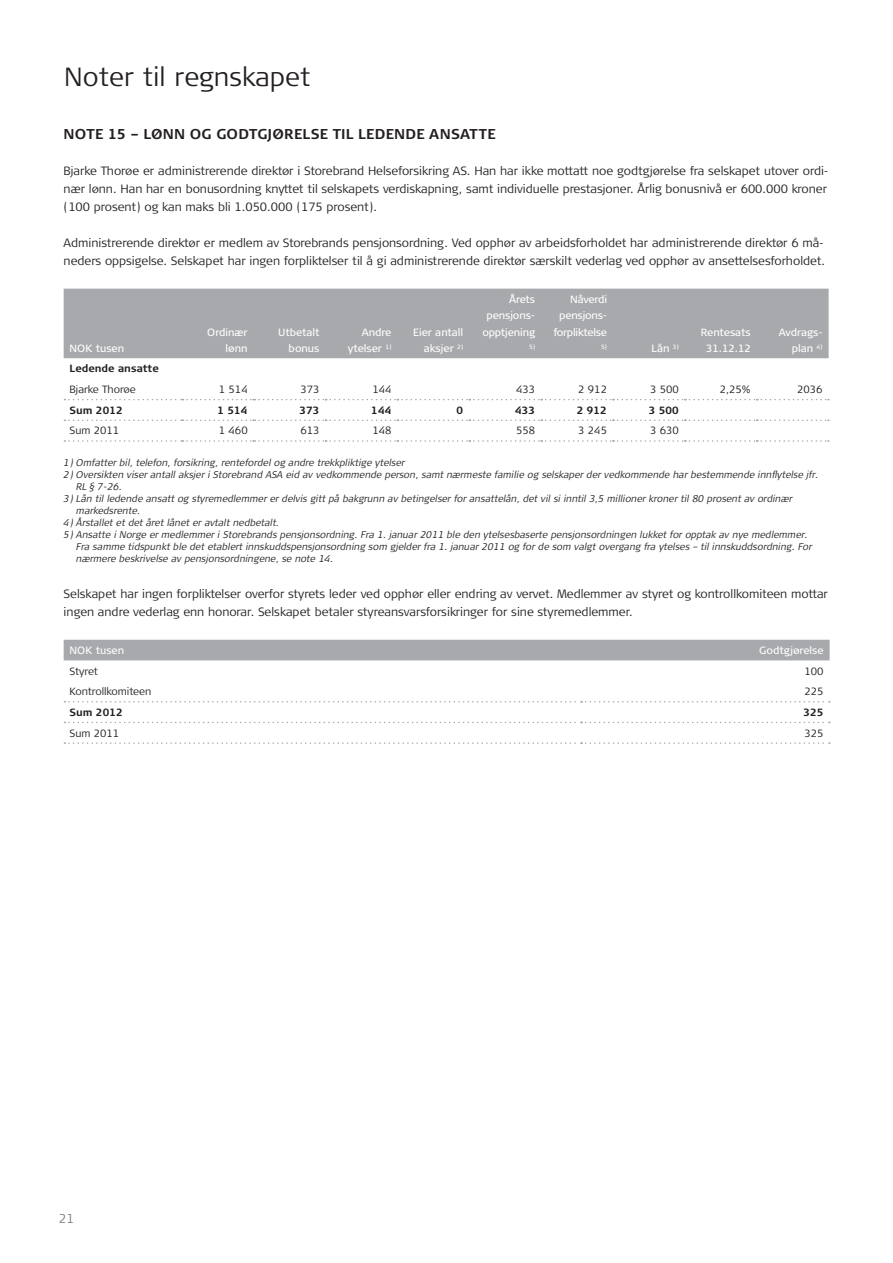
<style>
.page{position:relative;width:893px;height:1263px;background:#fff}
.page>*{position:absolute;margin:0;border:0;box-sizing:border-box;transform-origin:0 0}
.t1{font:300 26.25px "Signa Column";color:#231f20}
.t2{font:700 14.25px "Signa Column";letter-spacing:.015em;color:#231f20}
.t3{font:300 12.75px "Signa Column";color:#808285}
.t4{font:300 12px/18px "Signa Column";color:#231f20}
.t5{font:10.5px/16.5px "Signa Column";color:#fff;text-align:right}
.t6{font:300 10.5px "Signa Column";color:#231f20}
.t7{font:700 10.5px "Signa Column";color:#231f20}
.t8{font:10.5px/16.5px "Signa Column";letter-spacing:-.02em;color:#fff;text-align:right}
.t9{font:italic 300 9.75px/12px "Signa Column";color:#231f20}
.t10{font:6.15px "Signa Column";color:#fff}
</style>
<div class="page">
<div style="left:64px;top:289px;width:765px;height:69px;background:#a8a9ad"></div>
<svg style="left:64px;top:399px;width:765px;height:1px"></svg>
<svg style="left:64px;top:419px;width:765px;height:2px"></svg>
<svg style="left:64px;top:440px;width:765px;height:2px"></svg>
<div style="left:64px;top:640px;width:766px;height:20px;background:#a8a9ad"></div>
<svg style="left:64px;top:701px;width:766px;height:1px"></svg>
<svg style="left:64px;top:722px;width:766px;height:1px"></svg>
<svg style="left:64px;top:742px;width:766px;height:2px"></svg>
<p class="t1" style="left:64px;top:62px;width:248px">Noter til regnskapet</p>
<p class="t2" style="left:64px;top:125px;width:433px">NOTE 15 – LØNN OG GODTGJØRELSE TIL LEDENDE ANSATTE</p>
<p class="t4" style="left:64px;top:161px;width:767px">Bjarke Thorøe er administrerende direktør i Storebrand Helseforsikring AS. Han har ikke mottatt noe godtgjørelse fra selskapet utover ordi&shy;nær lønn. Han har en bonusordning knyttet til selskapets verdiskapning, samt individuelle prestasjoner. Årlig bonusnivå er 600.000 kroner (100 prosent) og kan maks bli 1.050.000 (175 prosent).</p>
<p class="t4" style="left:64px;top:233px;width:763px">Administrerende direktør er medlem av Storebrands pensjonsordning. Ved opphør av arbeidsforholdet har administrerende direktør 6 må&shy;neders oppsigelse. Selskapet har ingen forpliktelser til å gi administrerende direktør særskilt vederlag ved opphør av ansettelsesforholdet.</p>
<p class="t5" style="left:70px;top:340px;width:56px">NOK tusen</p>
<p class="t5" style="left:207px;top:324px;width:42px">Ordinær lønn</p>
<p class="t5" style="left:278px;top:324px;width:43px">Utbetalt bonus</p>
<p class="t5" style="left:348px;top:324px;width:45px">Andre ytelser <sup>1)</sup></p>
<p class="t5" style="left:413px;top:324px;width:52px">Eier antall aksjer <sup>2)</sup></p>
<p class="t5" style="left:482px;top:291px;width:54px">Årets pensjons&shy;opptjening</p>
<p class="t10" style="left:529px;top:343px;width:8px">5)</p>
<p class="t8" style="left:553px;top:291px;width:55px">Nåverdi pensjons&shy;forpliktelse</p>
<p class="t10" style="left:601px;top:343px;width:7px">5)</p>
<p class="t5" style="left:652px;top:340px;width:29px">Lån <sup>3)</sup></p>
<p class="t5" style="left:701px;top:324px;width:52px;text-align:center">Rentesats<br>31.12.12</p>
<p class="t5" style="left:779px;top:324px;width:45px">Avdrags&shy;plan <sup>4)</sup></p>
<p class="t7" style="left:70px;top:363px;width:91px">Ledende ansatte</p>
<p class="t6" style="left:70px;top:383px;width:68px">Bjarke Thorøe</p>
<p class="t6" style="left:219px;top:383px;width:30px">1 514</p>
<p class="t6" style="left:300px;top:383px;width:21px">373</p>
<p class="t6" style="left:372px;top:383px;width:21px">144</p>
<p class="t6" style="left:516px;top:383px;width:21px">433</p>
<p class="t6" style="left:578px;top:383px;width:30px">2 912</p>
<p class="t6" style="left:650px;top:383px;width:30px">3 500</p>
<p class="t6" style="left:720px;top:383px;width:33px">2,25%</p>
<p class="t6" style="left:797px;top:383px;width:27px">2036</p>
<p class="t7" style="left:70px;top:404px;width:55px">Sum 2012</p>
<p class="t7" style="left:217px;top:404px;width:32px">1 514</p>
<p class="t7" style="left:299px;top:404px;width:22px">373</p>
<p class="t7" style="left:371px;top:404px;width:22px">144</p>
<p class="t7" style="left:457px;top:404px;width:8px">0</p>
<p class="t7" style="left:515px;top:404px;width:22px">433</p>
<p class="t7" style="left:577px;top:404px;width:32px">2 912</p>
<p class="t7" style="left:649px;top:404px;width:32px">3 500</p>
<p class="t6" style="left:70px;top:425px;width:51px">Sum 2011</p>
<p class="t6" style="left:219px;top:425px;width:30px">1 460</p>
<p class="t6" style="left:300px;top:425px;width:21px">613</p>
<p class="t6" style="left:372px;top:425px;width:21px">148</p>
<p class="t6" style="left:516px;top:425px;width:21px">558</p>
<p class="t6" style="left:578px;top:425px;width:30px">3 245</p>
<p class="t6" style="left:650px;top:425px;width:30px">3 630</p>
<p class="t9" style="left:64px;top:456px;width:343px">1) Omfatter bil, telefon, forsikring, rentefordel og andre trekkpliktige ytelser</p>
<p class="t9" style="left:76px;top:468px;width:744px;text-indent:-13px">2) Oversikten viser antall aksjer i Storebrand ASA eid av vedkommende person, samt nærmeste familie og selskaper der vedkommende har bestemmende innflytelse jfr.<br>RL § 7-26.</p>
<p class="t9" style="left:76px;top:492px;width:718px;text-indent:-13px">3) Lån til ledende ansatt og styremedlemmer er delvis gitt på bakgrunn av betingelser for ansattelån, det vil si inntil 3,5 millioner kroner til 80 prosent av ordinær markedsrente.</p>
<p class="t9" style="left:64px;top:516px;width:217px">4) Årstallet et det året lånet er avtalt nedbetalt.</p>
<p class="t9" style="left:76px;top:528px;width:737px;text-indent:-13px">5) Ansatte i Norge er medlemmer i Storebrands pensjonsordning. Fra 1. januar 2011 ble den ytelsesbaserte pensjonsordningen lukket for opptak av nye medlemmer.<br>Fra samme tidspunkt ble det etablert innskuddspensjonsordning som gjelder fra 1. januar 2011 og for de som valgt overgang fra ytelses – til innskuddsordning. For nærmere beskrivelse av pensjonsordningene, se note 14.</p>
<p class="t4" style="left:64px;top:585px;width:766px">Selskapet har ingen forpliktelser overfor styrets leder ved opphør eller endring av vervet. Medlemmer av styret og kontrollkomiteen mottar ingen andre vederlag enn honorar. Selskapet betaler styreansvarsforsikringer for sine styremedlemmer.</p>
<p class="t5" style="left:70px;top:642px;width:56px">NOK tusen</p>
<p class="t5" style="left:759px;top:642px;width:66px">Godtgjørelse</p>
<p class="t6" style="left:70px;top:665px;width:30px">Styret</p>
<p class="t6" style="left:804px;top:665px;width:21px">100</p>
<p class="t6" style="left:70px;top:686px;width:83px">Kontrollkomiteen</p>
<p class="t6" style="left:804px;top:686px;width:21px">225</p>
<p class="t7" style="left:70px;top:706px;width:55px">Sum 2012</p>
<p class="t7" style="left:803px;top:706px;width:22px">325</p>
<p class="t6" style="left:70px;top:727px;width:51px">Sum 2011</p>
<p class="t6" style="left:804px;top:727px;width:21px">325</p>
<p class="t3" style="left:59px;top:1211px;width:17px">21</p>
</div>
